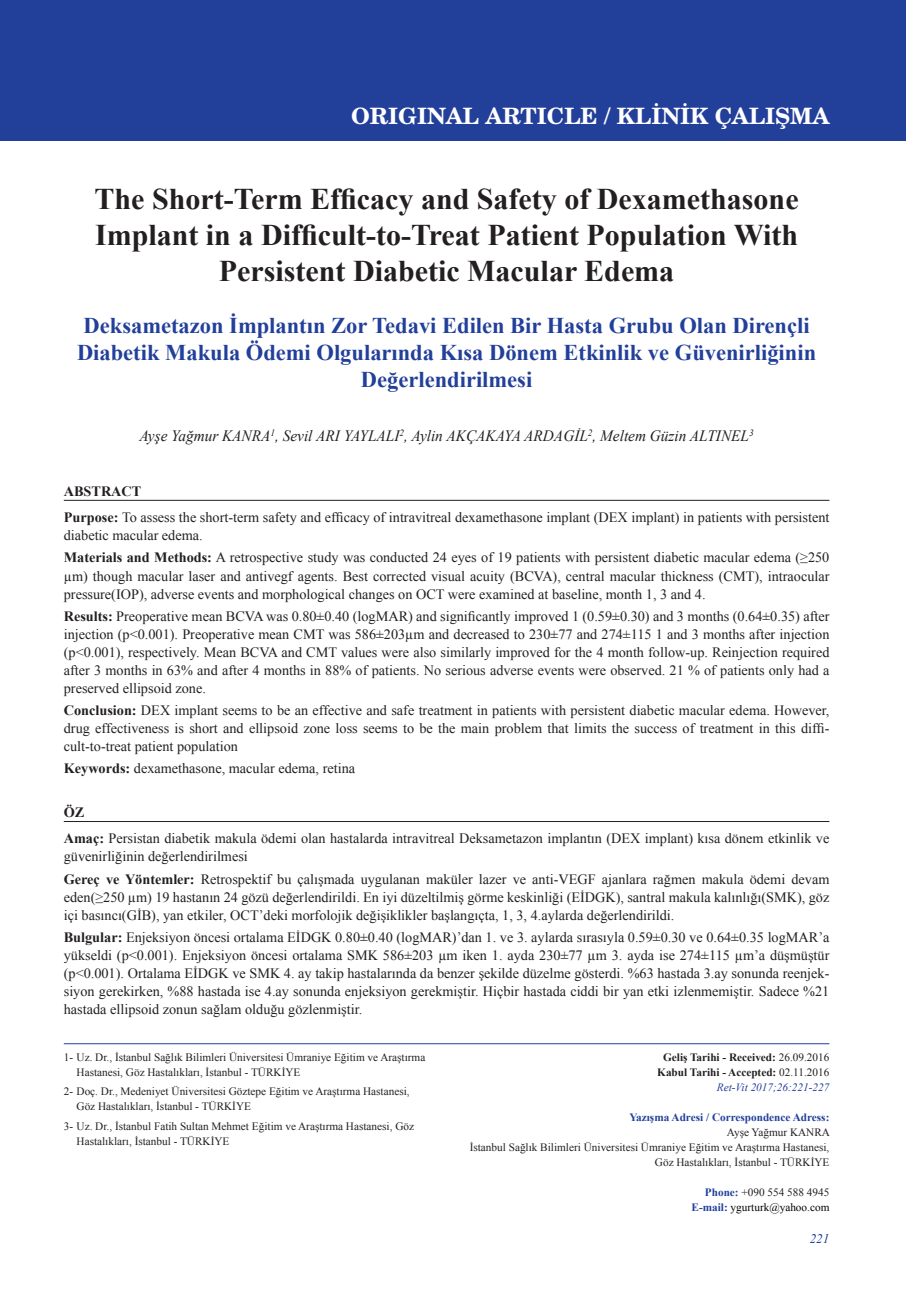
<style>
.page{position:relative;width:906px;height:1289px;background:#fff}
.page>*{position:absolute;margin:0;border:0;box-sizing:border-box;transform-origin:0 0}
.t1{font:700 30px/36px "Times New Roman";color:#231f20;text-align:center}
.t2{font:700 22.5px/27px "Times New Roman";color:#223f9a;text-align:center}
.t3{font:700 22.5px "Te X Gyre Schola";color:#fff}
.t4{font:italic 15.75px "Times New Roman";color:#231f20}
.t5{font:14.25px/18px "Times New Roman";color:#231f20}
.t6{font:italic 13.2px "Times New Roman";color:#223f9a}
.t7{font:11.25px/15px "Times New Roman";color:#231f20}
.t8{font:700 11.25px/15px "Times New Roman";color:#231f20;text-align:right}
.t9{font:11.25px/15px "Times New Roman";color:#010202;text-align:right}
.t10{font:700 11.25px "Times New Roman";color:#223f9a}
.s1{font-weight:700}
.s2{font-weight:400}
.s3{font-weight:400;font-style:italic;color:#223f9a}
.s4{font-weight:700;color:#223f9a}
.s5{color:#231f20}
</style>
<div class="page">
<div style="left:0;top:0;width:906px;height:140px;background:#223f9a"></div>
<hr style="left:64px;top:1043px;width:765px;height:1px;background:#223f9a">
<hr style="left:64px;top:500px;width:765px;height:1px;background:#231f20">
<hr style="left:64px;top:821px;width:765px;height:1px;background:#231f20">
<h2 class="t3" style="left:351px;top:106px;width:480px">ORIGINAL ARTICLE / KLİNİK ÇALIŞMA</h2>
<h1 class="t1" style="left:95px;top:181px;width:705px">The Short-Term Efficacy and Safety of Dexamethasone<br>Implant in a Difficult-to-Treat Patient Population With<br>Persistent Diabetic Macular Edema</h1>
<h2 class="t2" style="left:77px;top:312px;width:740px">Deksametazon İmplantın Zor Tedavi Edilen Bir Hasta Grubu Olan Dirençli<br>Diabetik Makula Ödemi Olgularında Kısa Dönem Etkinlik ve Güvenirliğinin<br>Değerlendirilmesi</h2>
<p class="t4" style="left:139px;top:427px;width:616px">Ayşe Yağmur KANRA<sup>1</sup>, Sevil ARI YAYLALI<sup>2</sup>, Aylin AKÇAKAYA ARDAGİL<sup>2</sup>, Meltem Güzin ALTINEL<sup>3</sup></p>
<p class="t5" style="left:64px;top:477px;width:767px;line-height:26.5px"><span class="s1">ABSTRACT<br>Purpose:</span> To assess the short-term safety and efficacy of intravitreal dexamethasone implant (DEX implant) in patients with persistent</p>
<p class="t5" style="left:64px;top:524px;width:767px;line-height:22.2px">diabetic macular edema.<br><span class="s1">Materials and Methods:</span> A retrospective study was conducted 24 eyes of 19 patients with persistent diabetic macular edema (≥250</p>
<p class="t5" style="left:64px;top:566px;width:767px">μm) though macular laser and antivegf agents. Best corrected visual acuity (BCVA), central macular thickness (CMT), intraocular pressure(IOP), adverse events and morphological changes on OCT were examined at baseline, month 1, 3 and 4.</p>
<p class="t5" style="left:64px;top:607px;width:767px;text-align:justify"><span class="s1">Results:</span> Preoperative mean BCVA was 0.80±0.40 (logMAR) and significantly improved 1 (0.59±0.30) and 3 months (0.64±0.35) after injection (p&lt;0.001). Preoperative mean CMT was 586±203μm and decreased to 230±77 and 274±115 1 and 3 months after injection (p&lt;0.001), respectively. Mean BCVA and CMT values were also similarly improved for the 4 month follow-up. Reinjection required after 3 months in 63% and after 4 months in 88% of patients. No serious adverse events were observed. 21 % of patients only had a preserved ellipsoid zone.</p>
<p class="t5" style="left:64px;top:701px;width:767px;text-align:justify"><span class="s1">Conclusion:</span> DEX implant seems to be an effective and safe treatment in patients with persistent diabetic macular edema. However, drug effectiveness is short and ellipsoid zone loss seems to be the main problem that limits the success of treatment in this diffi&shy;cult-to-treat patient population</p>
<p class="t5" style="left:64px;top:759px;width:293px"><span class="s1">Keywords:</span> dexamethasone, macular edema, retina</p>
<p class="t5" style="left:64px;top:798px;width:767px;line-height:26.5px"><span class="s1">ÖZ<br>Amaç:</span> Persistan diabetik makula ödemi olan hastalarda intravitreal Deksametazon implantın (DEX implant) kısa dönem etkinlik ve</p>
<p class="t5" style="left:64px;top:845px;width:767px;line-height:22.2px">güvenirliğinin değerlendirilmesi<br><span class="s1">Gereç ve Yöntemler:</span> Retrospektif bu çalışmada uygulanan maküler lazer ve anti-VEGF ajanlara rağmen makula ödemi devam</p>
<p class="t5" style="left:64px;top:887px;width:767px">eden(≥250 μm) 19 hastanın 24 gözü değerlendirildi. En iyi düzeltilmiş görme keskinliği (EİDGK), santral makula kalınlığı(SMK), göz içi basıncı(GİB), yan etkiler, OCT’deki morfolojik değişiklikler başlangıçta, 1, 3, 4.aylarda değerlendirildi.</p>
<p class="t5" style="left:64px;top:928px;width:767px;text-align:justify"><span class="s1">Bulgular:</span> Enjeksiyon öncesi ortalama EİDGK 0.80±0.40 (logMAR)’dan 1. ve 3. aylarda sırasıyla 0.59±0.30 ve 0.64±0.35 logMAR’a yükseldi (p&lt;0.001). Enjeksiyon öncesi ortalama SMK 586±203 μm iken 1. ayda 230±77 μm 3. ayda ise 274±115 μm’a düşmüştür (p&lt;0.001). Ortalama EİDGK ve SMK 4. ay takip hastalarında da benzer şekilde düzelme gösterdi. %63 hastada 3.ay sonunda reenjek&shy;siyon gerekirken, %88 hastada ise 4.ay sonunda enjeksiyon gerekmiştir. Hiçbir hastada ciddi bir yan etki izlenmemiştir. Sadece %21 hastada ellipsoid zonun sağlam olduğu gözlenmiştir.</p>
<p class="t7" style="left:77px;top:1049px;width:350px;text-indent:-13px">1- Uz. Dr., İstanbul Sağlık Bilimleri Üniversitesi Ümraniye Eğitim ve Araştırma<br>Hastanesi, Göz Hastalıkları, İstanbul - TÜRKİYE</p>
<p class="t7" style="left:77px;top:1084px;width:335px;text-indent:-13px">2- Doç. Dr., Medeniyet Üniversitesi Göztepe Eğitim ve Araştırma Hastanesi,<br>Göz Hastalıkları, İstanbul - TÜRKİYE</p>
<p class="t7" style="left:77px;top:1118px;width:339px;text-indent:-13px">3- Uz. Dr., İstanbul Fatih Sultan Mehmet Eğitim ve Araştırma Hastanesi, Göz<br>Hastalıkları, İstanbul - TÜRKİYE</p>
<p class="t8" style="left:657px;top:1049px;width:174px">Geliş Tarihi - Received: <span class="s2">26.09.2016<br></span>Kabul Tarihi - Accepted: <span class="s2">02.11.2016<br></span><span class="s3">Ret-Vit 2017;26:221-227</span></p>
<p class="t10" style="left:629px;top:1111px;width:201px">Yazışma Adresi / Correspondence Adress:</p>
<p class="t7" style="left:470px;top:1124px;width:362px;text-align:right">Ayşe Yağmur KANRA<br>İstanbul Sağlık Bilimleri Üniversitesi Ümraniye Eğitim ve Araştırma Hastanesi,<br>Göz Hastalıkları, İstanbul - TÜRKİYE</p>
<p class="t9" style="left:691px;top:1184px;width:139px"><span class="s4">Phone:</span> <span class="s5">+090 554 588 4945<br></span><span class="s4">E-mail:</span> ygurturk@yahoo.com</p>
<p class="t6" style="left:809px;top:1230px;width:21px">221</p>
</div>
